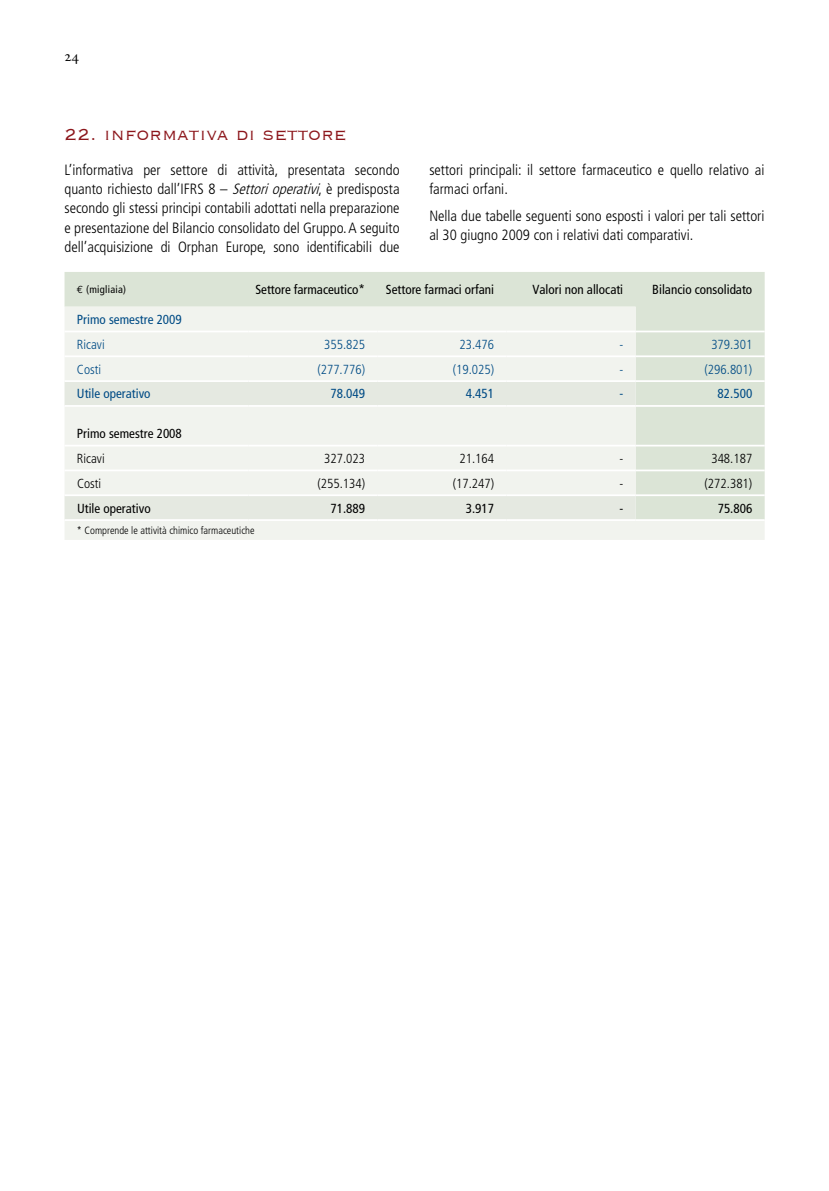
<style>
.page{position:relative;width:829px;height:1191px;background:#fff}
.page>*{position:absolute;margin:0;border:0;box-sizing:border-box;transform-origin:0 0}
.t1{font:300 21px "Copperplate";color:#8c161b}
.t2{font:300 condensed 14.88px/19.2px "Frutiger";color:#000}
.t3{font:condensed 13.12px "Frutiger";color:#000}
.t4{font:300 condensed 13.12px "Frutiger";color:#004b85}
.t5{font:300 condensed 13.12px "Frutiger";color:#000}
.t6{font:condensed 13.12px "Frutiger";color:#004b85}
.t7{font:300 condensed 10.5px "Frutiger";color:#000}
.t8{font:condensed 10.5px "Frutiger";letter-spacing:.025em;color:#000}
.s1{font-style:italic}
.s2{font-family:"Euro Mono";font-stretch:normal}
</style>
<div class="page">
<div style="left:64px;top:272px;width:700px;height:35px;background:#dbe4d6"></div>
<svg style="left:65px;top:307px;width:699px;height:233px;background:#e9eee6"></svg>
<svg style="left:64px;top:382px;width:571px;height:137px;background:#ecefe9"></svg>
<hr style="left:64px;top:330px;width:184px;height:2px;background:#fff">
<hr style="left:248px;top:330px;width:129px;height:2px;background:#fff">
<hr style="left:377px;top:330px;width:129px;height:2px;background:#fff">
<hr style="left:506px;top:330px;width:129px;height:2px;background:#fff">
<hr style="left:635px;top:330px;width:129px;height:2px;background:#fff">
<hr style="left:64px;top:355px;width:184px;height:2px;background:#fff">
<hr style="left:248px;top:355px;width:129px;height:2px;background:#fff">
<hr style="left:377px;top:355px;width:129px;height:2px;background:#fff">
<hr style="left:506px;top:355px;width:129px;height:2px;background:#fff">
<hr style="left:635px;top:355px;width:129px;height:2px;background:#fff">
<hr style="left:64px;top:380px;width:184px;height:2px;background:#fff">
<hr style="left:248px;top:380px;width:129px;height:2px;background:#fff">
<hr style="left:377px;top:380px;width:129px;height:2px;background:#fff">
<hr style="left:506px;top:380px;width:129px;height:2px;background:#fff">
<hr style="left:635px;top:380px;width:129px;height:2px;background:#fff">
<hr style="left:64px;top:405px;width:184px;height:2px;background:#fff">
<hr style="left:248px;top:405px;width:129px;height:2px;background:#fff">
<hr style="left:377px;top:405px;width:129px;height:2px;background:#fff">
<hr style="left:506px;top:405px;width:129px;height:2px;background:#fff">
<hr style="left:635px;top:405px;width:129px;height:2px;background:#fff">
<hr style="left:64px;top:445px;width:184px;height:1px;background:#fff">
<hr style="left:248px;top:445px;width:129px;height:1px;background:#fff">
<hr style="left:377px;top:445px;width:129px;height:1px;background:#fff">
<hr style="left:506px;top:445px;width:129px;height:1px;background:#fff">
<hr style="left:635px;top:445px;width:129px;height:1px;background:#fff">
<hr style="left:64px;top:469px;width:184px;height:2px;background:#fff">
<hr style="left:248px;top:469px;width:129px;height:2px;background:#fff">
<hr style="left:377px;top:469px;width:129px;height:2px;background:#fff">
<hr style="left:506px;top:469px;width:129px;height:2px;background:#fff">
<hr style="left:635px;top:469px;width:129px;height:2px;background:#fff">
<hr style="left:64px;top:494px;width:184px;height:2px;background:#fff">
<hr style="left:248px;top:494px;width:129px;height:2px;background:#fff">
<hr style="left:377px;top:494px;width:129px;height:2px;background:#fff">
<hr style="left:506px;top:494px;width:129px;height:2px;background:#fff">
<hr style="left:635px;top:494px;width:129px;height:2px;background:#fff">
<hr style="left:64px;top:519px;width:184px;height:2px;background:#fff">
<hr style="left:248px;top:519px;width:129px;height:2px;background:#fff">
<hr style="left:377px;top:519px;width:129px;height:2px;background:#fff">
<hr style="left:506px;top:519px;width:129px;height:2px;background:#fff">
<hr style="left:635px;top:519px;width:129px;height:2px;background:#fff">
<h1 class="t1" style="left:64px;top:121px;width:283px">22. informativa di settore</h1>
<p class="t2" style="left:64px;top:160px;width:336px;text-align:justify">L’informativa per settore di attività, presentata secondo quanto richiesto dall’IFRS 8 – <span class="s1">Settorioperativi</span>, è predisposta secondo gli stessi principi contabili adottati nella preparazione e presentazione del Bilancio consolidato del Gruppo. A seguito dell’acquisizione di Orphan Europe, sono identificabili due</p>
<p class="t2" style="left:429px;top:160px;width:336px">settori principali: il settore farmaceutico e quello relativo ai farmaci orfani.</p>
<p class="t2" style="left:429px;top:206px;width:336px">Nella due tabelle seguenti sono esposti i valori per tali settori al 30 giugno 2009 con i relativi dati comparativi.</p>
<p class="t8" style="left:77px;top:283px;width:51px"><span class="s2">?</span> (migliaia)</p>
<p class="t3" style="left:255px;top:282px;width:111px">Settore farmaceutico*</p>
<p class="t3" style="left:386px;top:282px;width:110px">Settore farmaci orfani</p>
<p class="t3" style="left:532px;top:282px;width:92px">Valori non allocati</p>
<p class="t3" style="left:652px;top:282px;width:101px">Bilancio consolidato</p>
<p class="t6" style="left:77px;top:312px;width:106px">Primo semestre 2009</p>
<p class="t4" style="left:77px;top:337px;width:29px">Ricavi</p>
<p class="t4" style="left:324px;top:337px;width:42px">355.825</p>
<p class="t4" style="left:459px;top:337px;width:36px">23.476</p>
<p class="t4" style="left:619px;top:337px;width:5px">-</p>
<p class="t4" style="left:711px;top:337px;width:42px">379.301</p>
<p class="t4" style="left:77px;top:362px;width:26px">Costi</p>
<p class="t4" style="left:317px;top:362px;width:49px">(277.776)</p>
<p class="t4" style="left:452px;top:362px;width:43px">(19.025)</p>
<p class="t4" style="left:619px;top:362px;width:5px">-</p>
<p class="t4" style="left:704px;top:362px;width:49px">(296.801)</p>
<p class="t6" style="left:77px;top:386px;width:75px">Utile operativo</p>
<p class="t6" style="left:330px;top:386px;width:36px">78.049</p>
<p class="t6" style="left:466px;top:386px;width:30px">4.451</p>
<p class="t6" style="left:619px;top:386px;width:5px">-</p>
<p class="t6" style="left:717px;top:386px;width:36px">82.500</p>
<p class="t3" style="left:77px;top:426px;width:106px">Primo semestre 2008</p>
<p class="t5" style="left:77px;top:451px;width:29px">Ricavi</p>
<p class="t5" style="left:324px;top:451px;width:42px">327.023</p>
<p class="t5" style="left:459px;top:451px;width:36px">21.164</p>
<p class="t5" style="left:619px;top:451px;width:5px">-</p>
<p class="t5" style="left:711px;top:451px;width:42px">348.187</p>
<p class="t5" style="left:77px;top:476px;width:26px">Costi</p>
<p class="t5" style="left:317px;top:476px;width:49px">(255.134)</p>
<p class="t5" style="left:452px;top:476px;width:43px">(17.247)</p>
<p class="t5" style="left:619px;top:476px;width:5px">-</p>
<p class="t5" style="left:704px;top:476px;width:49px">(272.381)</p>
<p class="t3" style="left:77px;top:500px;width:75px">Utile operativo</p>
<p class="t3" style="left:330px;top:500px;width:36px">71.889</p>
<p class="t3" style="left:466px;top:500px;width:30px">3.917</p>
<p class="t3" style="left:619px;top:500px;width:5px">-</p>
<p class="t3" style="left:717px;top:500px;width:36px">75.806</p>
<p class="t7" style="left:77px;top:524px;width:179px">* Comprende le attività chimico farmaceutiche</p>
</div>
